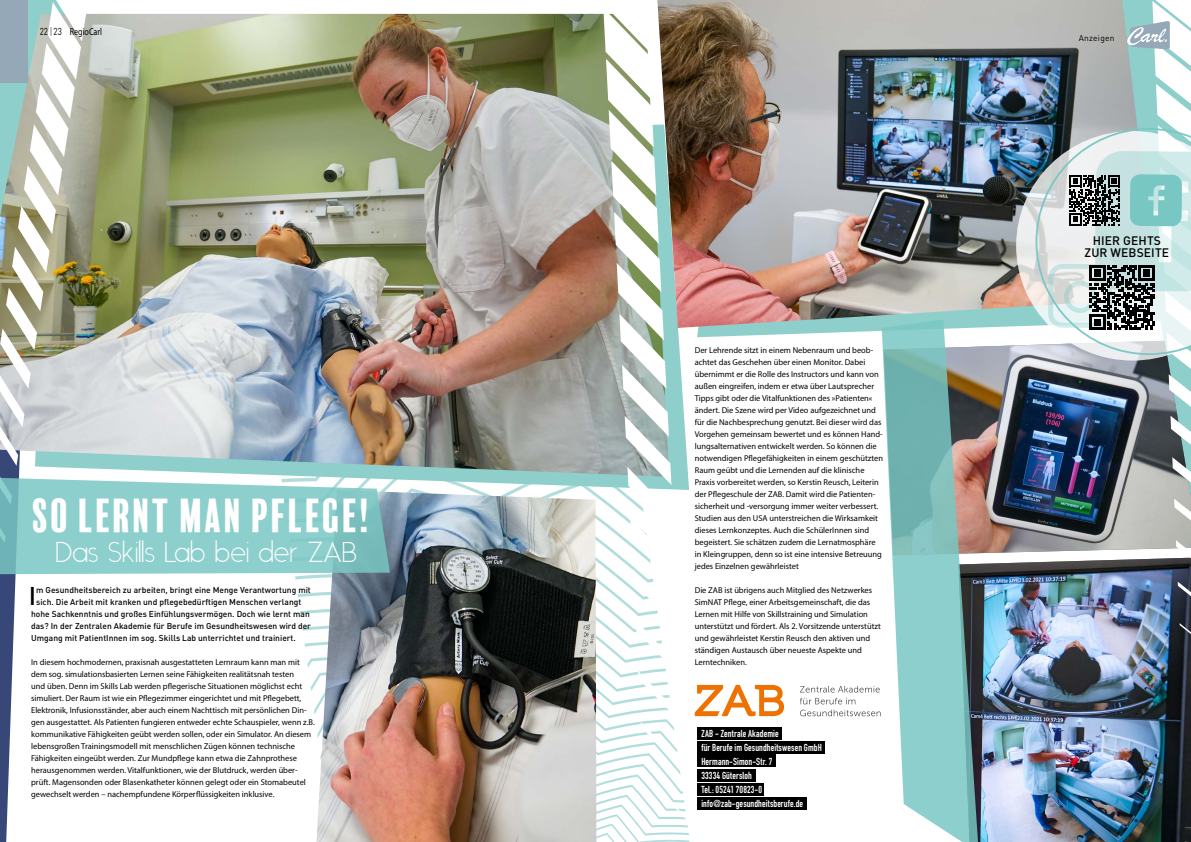
<style>
.page{position:relative;width:1191px;height:842px;background:#fff}
.page>*{position:absolute;margin:0;border:0;box-sizing:border-box;transform-origin:0 0}
.t1{font:43.7px "Balboa Plus Fill";color:#fff}
.t2{font:28.7px "Alcubierre";letter-spacing:-.045em;color:#fff}
.t3{font:500 25.4px "DINOT";color:#000}
.t4{font:500 12.2px/12px "DINOT";letter-spacing:.01em;color:#000;text-align:center}
.t5{font:700 10px/14px "DIN Condensed";letter-spacing:.01em;color:#fff}
.t6{font:10px "Myriad Pro";color:#000;scale:.8 1}
.t7{font:8.5px/12px "Myriad Pro";color:#000}
.t8{font:500 8.5px "DINOT";color:#000}
.t9{font:8.5px "DIN";letter-spacing:.03em;color:#000}
.s1{font-family:"DIN"}
.s2{font-family:"DIN Cond"}
</style>
<div class="page">
<img style="left:88px;top:14px;width:190px;height:454px">
<svg style="left:0;top:0;width:88px;height:842px"></svg>
<div style="left:0;top:0;width:27px;height:82px;background:#95a8b7"></div>
<img style="left:784px;top:0;width:251px;height:328px">
<img style="left:978px;top:345px;width:213px;height:209px">
<img style="left:978px;top:558px;width:213px;height:284px">
<svg style="left:1170px;top:416px;width:21px;height:29px"></svg>
<svg style="left:1172px;top:457px;width:19px;height:26px"></svg>
<svg style="left:1174px;top:499px;width:17px;height:21px"></svg>
<svg style="left:1175px;top:540px;width:16px;height:18px"></svg>
<svg style="left:1177px;top:582px;width:14px;height:14px"></svg>
<svg style="left:1179px;top:623px;width:12px;height:11px"></svg>
<img style="left:278px;top:0;width:506px;height:842px">
<svg style="left:800px;top:686px;width:79px;height:6px"></svg>
<svg style="left:800px;top:698px;width:55px;height:6px"></svg>
<svg style="left:800px;top:710px;width:80px;height:6px"></svg>
<img style="left:1016px;top:131px;width:19px;height:230px">
<svg style="left:0;top:468px;width:390px;height:107px;background:#95d0ce"></svg>
<svg style="left:1035px;top:0;width:156px;height:407px"></svg>
<svg style="left:881px;top:319px;width:97px;height:523px"></svg>
<div style="left:697px;top:797px;width:109px;height:13px;background:#000"></div>
<div style="left:697px;top:727px;width:84px;height:13px;background:#000"></div>
<div style="left:697px;top:741px;width:127px;height:12px;background:#000"></div>
<div style="left:697px;top:755px;width:78px;height:12px;background:#000"></div>
<div style="left:697px;top:769px;width:58px;height:12px;background:#000"></div>
<div style="left:697px;top:783px;width:67px;height:12px;background:#000"></div>
<p class="t6" style="left:40px;top:26px;width:79px"><span class="s1">22</span> <span class="s2">|</span> <span class="s1">23</span> RegioCarl</p>
<h1 class="t1" style="left:32px;top:492px;width:341px">SO LERNT MAN PFLEGE!</h1>
<h2 class="t2" style="left:55px;top:535px;width:304px">Das Skills Lab bei der ZAB</h2>
<h3 class="t3" style="left:29px;top:576px;width:9px">I</h3>
<p class="t8" style="left:36px;top:583px;width:276px">m Gesundheitsbereich zu arbeiten, bringt eine Menge Verantwortung mit</p>
<p class="t8" style="left:36px;top:595px;width:266px">sich. Die Arbeit mit kranken und pflegebedürftigen Menschen verlangt</p>
<p class="t8" style="left:31px;top:607px;width:280px">hohe Sachkenntnis und großes Einfühlungsvermögen. Doch wie lernt man</p>
<p class="t8" style="left:31px;top:619px;width:281px">das? In der Zentralen Akademie für Berufe im Gesundheitswesen wird der</p>
<p class="t8" style="left:31px;top:631px;width:266px">Umgang mit PatientInnen im sog. Skills Lab unterrichtet und trainiert.</p>
<p class="t7" style="left:31px;top:656px;width:285px">In diesem hochmodernen, praxisnah ausgestatteten Lernraum kann man mit dem sog. simulationsbasierten Lernen seine Fähigkeiten realitätsnah testen<br>und üben. Denn im Skills Lab werden pflegerische Situationen möglichst echt simuliert. Der Raum ist wie ein Pflegezimmer eingerichtet und mit Pflegebett, Elektronik, Infusionsständer, aber auch einem Nachttisch mit persönlichen Din&shy;gen ausgestattet. Als Patienten fungieren entweder echte Schauspieler, wenn z.B. kommunikative Fähigkeiten geübt werden sollen, oder ein Simulator. An diesem lebensgroßen Trainingsmodell mit menschlichen Zügen können technische Fähigkeiten eingeübt werden. Zur Mundpflege kann etwa die Zahnprothese herausgenommen werden. Vitalfunktionen, wie der Blutdruck, werden über&shy;prüft. Magensonden oder Blasenkatheter können gelegt oder ein Stomabeutel gewechselt werden – nachempfundene Körperflüssigkeiten inklusive.</p>
<p class="t7" style="left:694px;top:344px;width:190px">Der Lehrende sitzt in einem Nebenraum und beob&shy;achtet das Geschehen über einen Monitor. Dabei übernimmt er die Rolle des Instructors und kann von außen eingreifen, indem er etwa über Lautsprecher Tipps gibt oder die Vitalfunktionen des »Patienten« ändert. Die Szene wird per Video aufgezeichnet und für die Nachbesprechung genutzt. Bei dieser wird das Vorgehen gemeinsam bewertet und es können Hand&shy;lungsalternativen entwickelt werden. So können die notwendigen Pflegefähigkeiten in einem geschützten Raum geübt und die Lernenden auf die klinische Praxis vorbereitet werden, so Kerstin Reusch, Leiterin der Pflegeschule der ZAB. Damit wird die Patienten&shy;sicherheit und -versorgung immer weiter verbessert.<br>Studien aus den USA unterstreichen die Wirksamkeit dieses Lernkonzeptes. Auch die SchülerInnen sind begeistert. Sie schätzen zudem die Lernatmosphäre in Kleingruppen, denn so ist eine intensive Betreuung jedes Einzelnen gewährleistet</p>
<p class="t7" style="left:694px;top:584px;width:188px">Die ZAB ist übrigens auch Mitglied des Netzwerkes SimNAT Pflege, einer Arbeitsgemeinschaft, die das Lernen mit Hilfe von Skillstraining und Simulation unterstützt und fördert. Als 2. Vorsitzende unterstützt und gewährleistet Kerstin Reusch den aktiven und ständigen Austausch über neueste Aspekte und Lerntechniken.</p>
<p class="t5" style="left:701px;top:726px;width:122px">ZAB - Zentrale Akademie<br>für Berufe im Gesundheitswesen GmbH<br>Hermann-Simon-Str. 7<br>33334 Gütersloh<br>Tel.: 05241 70823-0 info@zab-gesundheitsberufe.de</p>
<p class="t9" style="left:1078px;top:33px;width:37px">Anzeigen</p>
<h3 class="t4" style="left:1084px;top:233px;width:86px">HIER GEHTS<br>ZUR WEBSEITE</h3>
</div>
